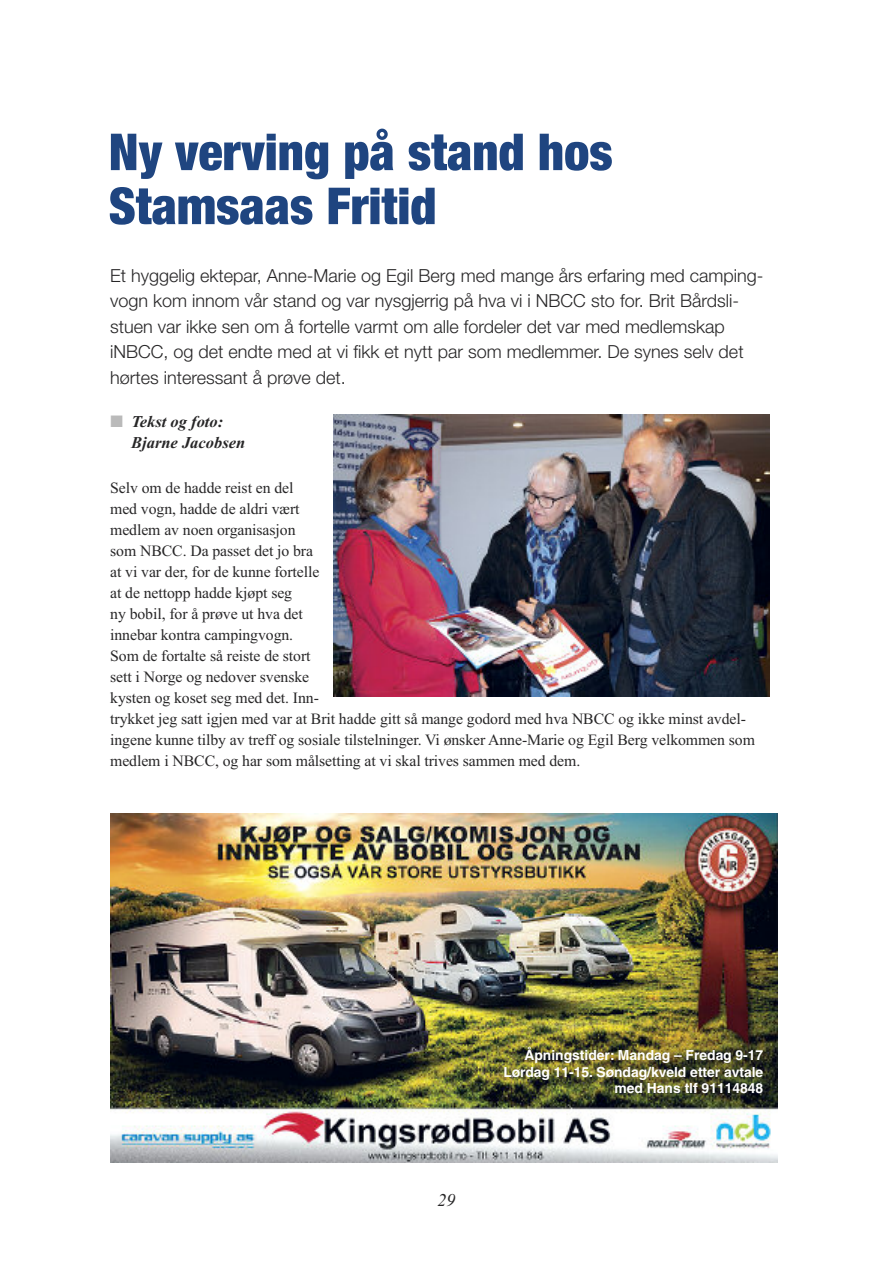
<style>
.page{position:relative;width:893px;height:1263px;background:#fff}
.page>*{position:absolute;margin:0;border:0;box-sizing:border-box;transform-origin:0 0}
.t1{font:900 condensed 51px/54px "Helvetica Neue";color:#1f4580}
.t2{font:300 18px/25.5px "Helvetica Neue";color:#272627}
.t3{font:italic 18px "Times New Roman";color:#272627}
.t4{font:italic 700 16.5px/21px "Times New Roman";color:#272627}
.t5{font:15.75px/21px "Times New Roman";letter-spacing:-.005em;color:#272627}
.t6{font:700 13.95px/16.6px "Helvetica";color:#fff;text-align:right}
.s1{color:#bababa}
</style>
<div class="page">
<img style="left:334px;top:414px;width:435px;height:282px">
<img style="left:111px;top:814px;width:666px;height:349px">
<h1 class="t1" style="left:109px;top:124px;width:505px">Ny verving på stand hos<br>Stamsaas Fritid</h1>
<p class="t2" style="left:110px;top:262px;width:655px">Et hyggelig ektepar, Anne-Marie og Egil Berg med mange års erfaring med camping&shy;vogn kom innom vår stand og var nysgjerrig på hva vi i NBCC sto for. Brit Bårdsli&shy;stuen var ikke sen om å fortelle varmt om alle fordeler det var med medlemskap iNBCC, og det endte med at vi fikk et nytt par som medlemmer. De synes selv det hørtes interessant å prøve det.</p>
<p class="t4" style="left:131px;top:411px;width:116px;text-indent:-21px"><span class="s1">■</span> Tekst og foto:<br>Bjarne Jacobsen</p>
<p class="t5" style="left:110px;top:477px;width:646px">Selv om de hadde reist en del<br>med vogn, hadde de aldri vært<br>medlem av noen organisasjon<br>som NBCC. Da passet det jo bra<br>at vi var der, for de kunne fortelle<br>at de nettopp hadde kjøpt seg<br>ny bobil, for å prøve ut hva det<br>innebar kontra campingvogn.<br>Som de fortalte så reiste de stort<br>sett i Norge og nedover svenske<br>kysten og koset seg med det. Inn-<br>trykket jeg satt igjen med var at Brit hadde gitt så mange godord med hva NBCC og ikke minst avdel&shy;ingene kunne tilby av treff og sosiale tilstelninger. Vi ønsker Anne-Marie og Egil Berg velkommen som medlem i NBCC, og har som målsetting at vi skal trives sammen med dem.</p>
<p class="t3" style="left:437px;top:1190px;width:19px">29</p>
<p class="t6" style="left:503px;top:1048px;width:261px">Åpningstider: Mandag – Fredag 9-17<br>Lørdag 11-15. Søndag/kveld etter avtale med Hans tlf 91114848</p>
</div>
